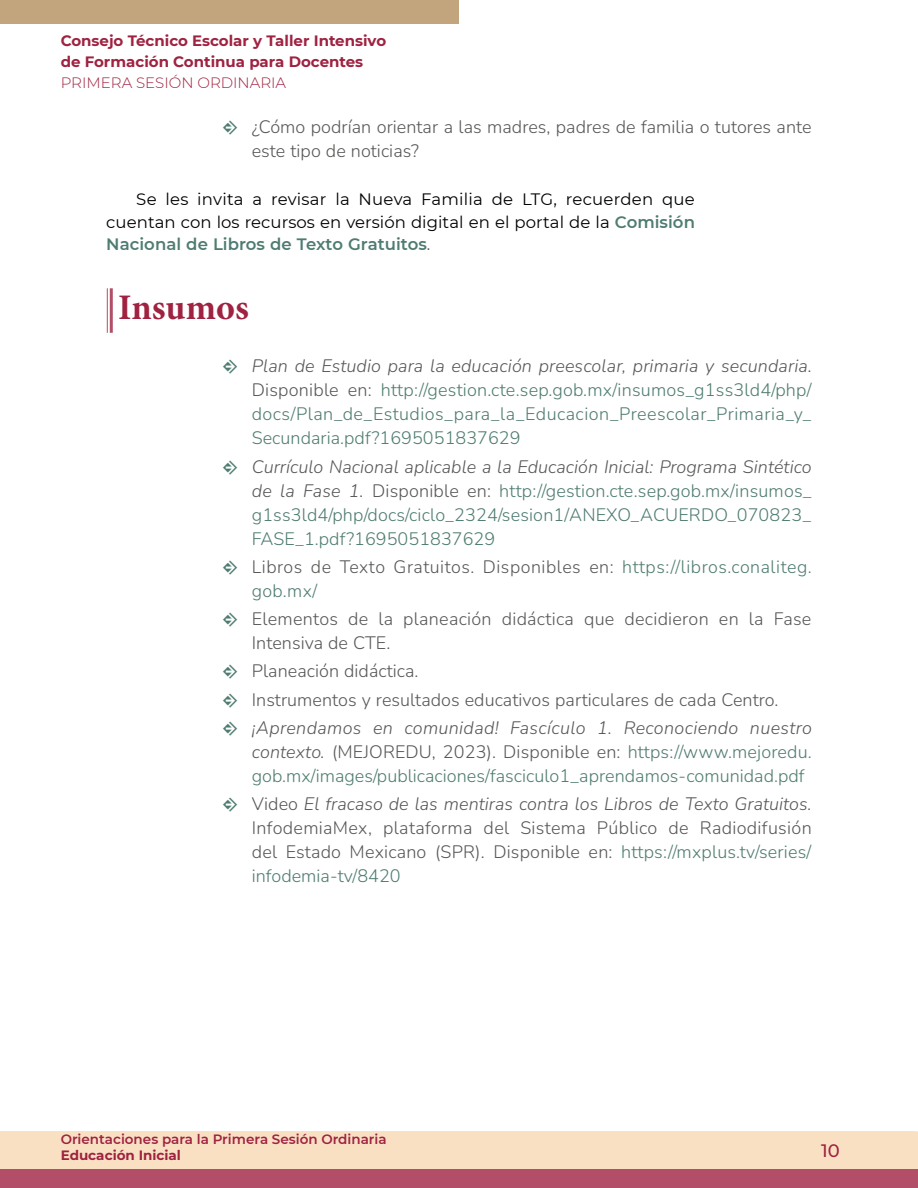
<style>
.page{position:relative;width:918px;height:1188px;background:#fff}
.page>*{position:absolute;margin:0;border:0;box-sizing:border-box;transform-origin:0 0}
.t1{font:700 36px "Minion Pro";color:#9f2241}
.t2{font:200 18px/24px "Nunito";letter-spacing:.005em;color:#4f7c71;text-align:justify}
.t3{font:200 18px/24px "Nunito";letter-spacing:.005em;color:#575756}
.t4{font:200 18px/24px "Nunito";letter-spacing:.03em;color:#575756}
.t5{font:500 18px "Montserrat";color:#9f2241}
.t6{font:16.5px/22.5px "Montserrat";letter-spacing:.005em;color:#000;text-align:justify}
.t7{font:700 15px/21px "Montserrat";color:#9f2241}
.t8{font:300 15px "Montserrat";color:#9f2241}
.t9{font:600 13.5px "Montserrat";color:#9f2241}
.t10{font:700 13.5px "Montserrat";color:#9f2241}
.s1{font-family:"Pointers";font-weight:400;color:#4f7c71}
.s2{font-weight:600;color:#4f7c71}
.s3{color:#575756}
.s4{font-family:"Pointers";font-weight:400}
.s5{font-style:italic;color:#575756}
.s6{color:#4f7c71}
.s7{font-style:italic}
</style>
<div class="page">
<div style="left:0;top:1131px;width:918px;height:38px;background:#f9e0c3"></div>
<div style="left:0;top:0;width:459px;height:24px;background:#c2a47d"></div>
<div style="left:0;top:1169px;width:918px;height:19px;background:#b24e67"></div>
<hr style="left:107px;top:288px;width:1px;height:45px;background:#b24e67">
<hr style="left:110px;top:288px;width:3px;height:45px;background:#b24e67">
<p class="t7" style="left:61px;top:30px;width:327px">Consejo Técnico Escolar y Taller Intensivo de Formación Continua para Docentes</p>
<p class="t8" style="left:61px;top:73px;width:227px">PRIMERA SESIÓN ORDINARIA</p>
<p class="t3" style="left:252px;top:114px;width:561px;text-indent:-28px"><span class="s1">M</span> ¿Cómo podrían orientar a las madres, padres de familia o tutores ante este tipo de noticias?</p>
<p class="t6" style="left:106px;top:187px;width:590px;text-indent:30px">Se les invita a revisar la Nueva Familia de LTG, recuerden que cuentan con los recursos en versión digital en el portal de la <span class="s2">Comisión Nacional de Libros de Texto Gratuitos</span><span class="s3">.</span></p>
<h1 class="t1" style="left:118px;top:282px;width:132px">Insumos</h1>
<p class="t2" style="left:252px;top:354px;width:562px;text-indent:-28px"><span class="s4">M</span> <span class="s5">Plan de Estudio para la educación preescolar, primaria y secundaria.<br></span><span class="s3">Disponible en:</span> http://gestion.cte.sep.gob.mx/insumos_g1ss3ld4/php/ docs/Plan_de_Estudios_para_la_Educacion_Preescolar_Primaria_y_ Secundaria.pdf?1695051837629</p>
<p class="t2" style="left:252px;top:454px;width:562px;text-indent:-28px"><span class="s4">M</span> <span class="s5">Currículo Nacional aplicable a la Educación Inicial: Programa Sintético de la Fase 1.</span> <span class="s3">Disponible en:</span> http://gestion.cte.sep.gob.mx/insumos_ g1ss3ld4/php/docs/ciclo_2324/sesion1/ANEXO_ACUERDO_070823_ FASE_1.pdf?1695051837629</p>
<p class="t4" style="left:252px;top:554px;width:562px;text-indent:-29px"><span class="s1">M</span> Libros de Texto Gratuitos. Disponibles en: <span class="s6">https://libros.conaliteg. gob.mx/</span></p>
<p class="t3" style="left:252px;top:606px;width:561px;text-indent:-28px"><span class="s1">M</span> Elementos de la planeación didáctica que decidieron en la Fase<br>Intensiva de CTE.</p>
<p class="t3" style="left:223px;top:657px;width:590px;line-height:28.2px"><span class="s1">M</span> Planeación didáctica.<br><span class="s1">M</span> Instrumentos y resultados educativos particulares de cada Centro.<br><span class="s1">M</span> <span class="s7">¡Aprendamos en comunidad! Fascículo 1. Reconociendo nuestro</span></p>
<p class="t2" style="left:252px;top:739px;width:562px"><span class="s5">contexto.</span> <span class="s3">(MEJOREDU, 2023). Disponible en:</span> https://www.mejoredu. gob.mx/images/publicaciones/fasciculo1_aprendamos-comunidad.pdf</p>
<p class="t3" style="left:252px;top:791px;width:562px;text-align:justify;text-indent:-28px"><span class="s1">M</span> Video <span class="s7">El fracaso de las mentiras contra los Libros de Texto Gratuitos.<br></span>InfodemiaMex, plataforma del Sistema Público de Radiodifusión del Estado Mexicano (SPR). Disponible en: <span class="s6">https://mxplus.tv/series/ infodemia-tv/8420</span></p>
<p class="t9" style="left:61px;top:1130px;width:327px">Orientaciones para la Primera Sesión Ordinaria</p>
<p class="t10" style="left:61px;top:1146px;width:122px">Educación Inicial</p>
<p class="t5" style="left:821px;top:1138px;width:20px">10</p>
</div>
